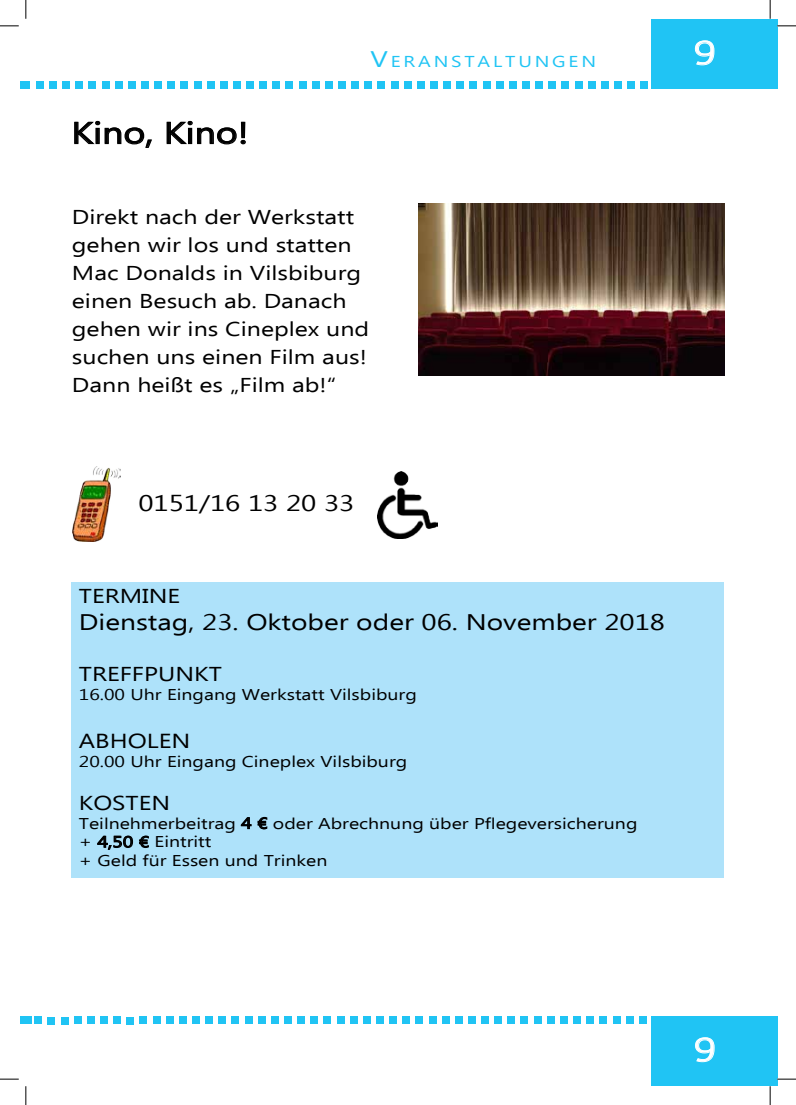
<style>
.page{position:relative;width:796px;height:1105px;background:#fff}
.page>*{position:absolute;margin:0;border:0;box-sizing:border-box;transform-origin:0 0}
.t1{font:30px "Ebrima";color:#000;scale:1.25 1}
.t2{font:30px "Euphemia CAS";color:#fff;scale:1.25 1}
.t3{font:22.5px "Ebrima";color:#000;scale:1.25 1}
.t4{font:20.25px "Ebrima";color:#000;scale:1.25 1}
.t5{font:20px/28px "Ebrima";color:#000;scale:1.25 1}
.t6{font:15.75px "Ebrima";letter-spacing:.145em;color:#20c4f4;scale:1.25 1}
.t7{font:15.62px/18.8px "Ebrima";color:#000;scale:1.25 1}
.s1{font-size:22.5px}
</style>
<div class="page">
<div style="left:26px;top:1016px;width:6px;height:7px;background:#20c4f4"></div>
<div style="left:651px;top:19px;width:126px;height:69px;background:#20c4f4"></div>
<div style="left:640px;top:81px;width:8px;height:7px;background:#20c4f4"></div>
<div style="left:627px;top:81px;width:8px;height:7px;background:#20c4f4"></div>
<div style="left:614px;top:81px;width:8px;height:7px;background:#20c4f4"></div>
<div style="left:601px;top:81px;width:7px;height:7px;background:#20c4f4"></div>
<div style="left:588px;top:81px;width:7px;height:7px;background:#20c4f4"></div>
<div style="left:575px;top:81px;width:7px;height:7px;background:#20c4f4"></div>
<div style="left:561px;top:81px;width:8px;height:7px;background:#20c4f4"></div>
<div style="left:548px;top:81px;width:8px;height:7px;background:#20c4f4"></div>
<div style="left:535px;top:81px;width:8px;height:7px;background:#20c4f4"></div>
<div style="left:522px;top:81px;width:8px;height:7px;background:#20c4f4"></div>
<div style="left:509px;top:81px;width:7px;height:7px;background:#20c4f4"></div>
<div style="left:496px;top:81px;width:7px;height:7px;background:#20c4f4"></div>
<div style="left:483px;top:81px;width:7px;height:7px;background:#20c4f4"></div>
<div style="left:469px;top:81px;width:8px;height:7px;background:#20c4f4"></div>
<div style="left:456px;top:81px;width:8px;height:7px;background:#20c4f4"></div>
<div style="left:443px;top:81px;width:8px;height:7px;background:#20c4f4"></div>
<div style="left:430px;top:81px;width:8px;height:7px;background:#20c4f4"></div>
<div style="left:417px;top:81px;width:8px;height:7px;background:#20c4f4"></div>
<div style="left:404px;top:81px;width:7px;height:7px;background:#20c4f4"></div>
<div style="left:391px;top:81px;width:7px;height:7px;background:#20c4f4"></div>
<div style="left:325px;top:81px;width:8px;height:7px;background:#20c4f4"></div>
<div style="left:312px;top:81px;width:7px;height:7px;background:#20c4f4"></div>
<div style="left:299px;top:81px;width:7px;height:7px;background:#20c4f4"></div>
<div style="left:286px;top:81px;width:7px;height:7px;background:#20c4f4"></div>
<div style="left:378px;top:81px;width:7px;height:7px;background:#20c4f4"></div>
<div style="left:364px;top:81px;width:8px;height:7px;background:#20c4f4"></div>
<div style="left:351px;top:81px;width:8px;height:7px;background:#20c4f4"></div>
<div style="left:338px;top:81px;width:8px;height:7px;background:#20c4f4"></div>
<div style="left:272px;top:81px;width:8px;height:7px;background:#20c4f4"></div>
<div style="left:207px;top:81px;width:7px;height:7px;background:#20c4f4"></div>
<div style="left:194px;top:81px;width:7px;height:7px;background:#20c4f4"></div>
<div style="left:181px;top:81px;width:7px;height:7px;background:#20c4f4"></div>
<div style="left:167px;top:81px;width:8px;height:7px;background:#20c4f4"></div>
<div style="left:259px;top:81px;width:8px;height:7px;background:#20c4f4"></div>
<div style="left:246px;top:81px;width:8px;height:7px;background:#20c4f4"></div>
<div style="left:233px;top:81px;width:8px;height:7px;background:#20c4f4"></div>
<div style="left:220px;top:81px;width:8px;height:7px;background:#20c4f4"></div>
<div style="left:154px;top:81px;width:8px;height:7px;background:#20c4f4"></div>
<div style="left:141px;top:81px;width:8px;height:7px;background:#20c4f4"></div>
<div style="left:128px;top:81px;width:8px;height:7px;background:#20c4f4"></div>
<div style="left:115px;top:81px;width:7px;height:7px;background:#20c4f4"></div>
<div style="left:102px;top:81px;width:7px;height:7px;background:#20c4f4"></div>
<div style="left:89px;top:81px;width:7px;height:7px;background:#20c4f4"></div>
<div style="left:75px;top:81px;width:8px;height:7px;background:#20c4f4"></div>
<div style="left:62px;top:81px;width:8px;height:7px;background:#20c4f4"></div>
<div style="left:49px;top:81px;width:8px;height:7px;background:#20c4f4"></div>
<div style="left:36px;top:81px;width:8px;height:7px;background:#20c4f4"></div>
<svg style="left:695px;top:40px;width:19px;height:25px"></svg>
<div style="left:651px;top:1016px;width:126px;height:69px;background:#20c4f4"></div>
<div style="left:639px;top:1016px;width:7px;height:7px;background:#20c4f4"></div>
<div style="left:626px;top:1016px;width:7px;height:7px;background:#20c4f4"></div>
<div style="left:613px;top:1016px;width:7px;height:7px;background:#20c4f4"></div>
<div style="left:599px;top:1016px;width:8px;height:7px;background:#20c4f4"></div>
<div style="left:586px;top:1016px;width:8px;height:7px;background:#20c4f4"></div>
<div style="left:573px;top:1016px;width:8px;height:7px;background:#20c4f4"></div>
<div style="left:560px;top:1016px;width:8px;height:7px;background:#20c4f4"></div>
<div style="left:547px;top:1016px;width:7px;height:7px;background:#20c4f4"></div>
<div style="left:534px;top:1016px;width:7px;height:7px;background:#20c4f4"></div>
<div style="left:521px;top:1016px;width:7px;height:7px;background:#20c4f4"></div>
<div style="left:507px;top:1016px;width:8px;height:7px;background:#20c4f4"></div>
<div style="left:494px;top:1016px;width:8px;height:7px;background:#20c4f4"></div>
<div style="left:481px;top:1016px;width:8px;height:7px;background:#20c4f4"></div>
<div style="left:468px;top:1016px;width:8px;height:7px;background:#20c4f4"></div>
<div style="left:455px;top:1016px;width:7px;height:7px;background:#20c4f4"></div>
<div style="left:442px;top:1016px;width:7px;height:7px;background:#20c4f4"></div>
<div style="left:429px;top:1016px;width:7px;height:7px;background:#20c4f4"></div>
<div style="left:415px;top:1016px;width:8px;height:7px;background:#20c4f4"></div>
<div style="left:402px;top:1016px;width:8px;height:7px;background:#20c4f4"></div>
<div style="left:389px;top:1016px;width:8px;height:7px;background:#20c4f4"></div>
<div style="left:324px;top:1016px;width:7px;height:7px;background:#20c4f4"></div>
<div style="left:310px;top:1016px;width:8px;height:7px;background:#20c4f4"></div>
<div style="left:297px;top:1016px;width:8px;height:7px;background:#20c4f4"></div>
<div style="left:284px;top:1016px;width:8px;height:7px;background:#20c4f4"></div>
<div style="left:376px;top:1016px;width:8px;height:7px;background:#20c4f4"></div>
<div style="left:363px;top:1016px;width:8px;height:7px;background:#20c4f4"></div>
<div style="left:350px;top:1016px;width:7px;height:7px;background:#20c4f4"></div>
<div style="left:337px;top:1016px;width:7px;height:7px;background:#20c4f4"></div>
<div style="left:271px;top:1016px;width:8px;height:7px;background:#20c4f4"></div>
<div style="left:205px;top:1016px;width:8px;height:7px;background:#20c4f4"></div>
<div style="left:192px;top:1016px;width:8px;height:7px;background:#20c4f4"></div>
<div style="left:179px;top:1016px;width:8px;height:7px;background:#20c4f4"></div>
<div style="left:166px;top:1016px;width:8px;height:7px;background:#20c4f4"></div>
<div style="left:258px;top:1016px;width:7px;height:7px;background:#20c4f4"></div>
<div style="left:245px;top:1016px;width:7px;height:7px;background:#20c4f4"></div>
<div style="left:232px;top:1016px;width:7px;height:7px;background:#20c4f4"></div>
<div style="left:218px;top:1016px;width:8px;height:7px;background:#20c4f4"></div>
<div style="left:153px;top:1016px;width:7px;height:7px;background:#20c4f4"></div>
<div style="left:140px;top:1016px;width:7px;height:7px;background:#20c4f4"></div>
<div style="left:127px;top:1016px;width:7px;height:7px;background:#20c4f4"></div>
<div style="left:113px;top:1016px;width:8px;height:7px;background:#20c4f4"></div>
<div style="left:100px;top:1016px;width:8px;height:7px;background:#20c4f4"></div>
<div style="left:87px;top:1016px;width:8px;height:7px;background:#20c4f4"></div>
<div style="left:74px;top:1016px;width:8px;height:7px;background:#20c4f4"></div>
<div style="left:61px;top:1016px;width:7px;height:7px;background:#20c4f4"></div>
<div style="left:48px;top:1016px;width:7px;height:7px;background:#20c4f4"></div>
<div style="left:35px;top:1016px;width:7px;height:7px;background:#20c4f4"></div>
<svg style="left:695px;top:1037px;width:20px;height:24px"></svg>
<svg style="left:74px;top:120px;width:78px;height:28px"></svg>
<svg style="left:166px;top:120px;width:80px;height:25px"></svg>
<div style="left:71px;top:581px;width:653px;height:296px;background:#aee2fa"></div>
<svg style="left:240px;top:816px;width:28px;height:13px"></svg>
<svg style="left:97px;top:835px;width:52px;height:15px"></svg>
<img style="left:377px;top:471px;width:61px;height:67px">
<img style="left:72px;top:466px;width:49px;height:75px">
<div style="left:20px;top:1016px;width:6px;height:7px;background:#20c4f4"></div>
<svg style="left:21px;top:81px;width:9px;height:7px"></svg>
<img style="left:419px;top:203px;width:305px;height:172px">
<svg style="left:0;top:25px;width:19px;height:2px"></svg>
<svg style="left:777px;top:25px;width:19px;height:2px"></svg>
<svg style="left:0;top:1078px;width:19px;height:1px"></svg>
<svg style="left:777px;top:1077px;width:19px;height:2px"></svg>
<svg style="left:25px;top:0;width:2px;height:19px"></svg>
<svg style="left:25px;top:1086px;width:2px;height:18px"></svg>
<svg style="left:769px;top:0;width:2px;height:19px"></svg>
<svg style="left:769px;top:1085px;width:2px;height:19px"></svg>
<h1 class="t1" style="left:71px;top:111px;width:143px">Kino, Kino!</h1>
<p class="t6" style="left:370px;top:50px;width:182px"><span class="s1">V</span>ERANSTALTUNGEN</p>
<p class="t5" style="left:72px;top:204px;width:239px">Direkt nach der Werkstatt gehen wir los und statten<br>Mac Donalds in Vilsbiburg einen Besuch ab. Danach gehen wir ins Cineplex und suchen uns einen Film aus!<br>Dann heißt es „Film ab!“</p>
<h1 class="t2" style="left:694px;top:32px;width:19px">9</h1>
<p class="t3" style="left:138px;top:487px;width:174px">0151/16 13 20 33</p>
<p class="t5" style="left:79px;top:583px;width:83px">TERMINE</p>
<p class="t3" style="left:79px;top:606px;width:470px">Dienstag, 23. Oktober oder 06. November 2018</p>
<p class="t5" style="left:79px;top:661px;width:116px">TREFFPUNKT</p>
<p class="t7" style="left:79px;top:685px;width:272px">16.00 Uhr Eingang Werkstatt Vilsbiburg</p>
<p class="t4" style="left:79px;top:726px;width:91px">ABHOLEN</p>
<p class="t7" style="left:79px;top:752px;width:264px">20.00 Uhr Eingang Cineplex Vilsbiburg</p>
<p class="t5" style="left:79px;top:789px;width:75px">KOSTEN</p>
<p class="t7" style="left:79px;top:814px;width:448px">Teilnehmerbeitrag 4 € oder Abrechnung über Pflegeversicherung + 4,50 € Eintritt<br>+ Geld für Essen und Trinken</p>
<h1 class="t2" style="left:694px;top:1028px;width:19px">9</h1>
</div>
